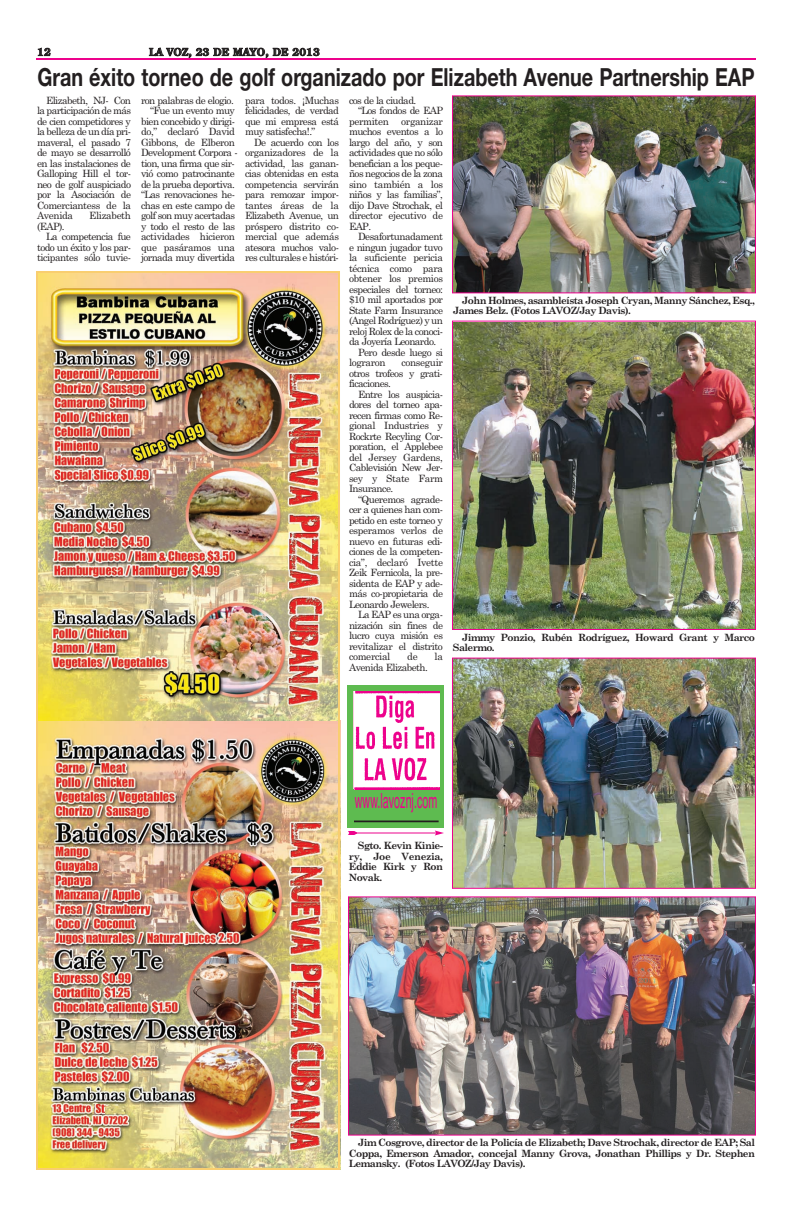
<style>
.page{position:relative;width:792px;height:1206px;background:#fff}
.page>*{position:absolute;margin:0;border:0;box-sizing:border-box;transform-origin:0 0}
.t1{font:700 25px "Helvetica Neue";color:#231f20;scale:.79 1}
.t2{font:20.9px "Helvetica+FOZEPD";color:#ed028c;scale:.51 1}
.t3{font:10px/10.5px "Century Schoolbook";letter-spacing:-.055em;color:#231f20;text-align:justify}
.t4{font:700 10px/10.5px "Century Schoolbook";letter-spacing:-.055em;color:#231f20;text-align:justify}
.t5{font:10px "Century Schoolbook";letter-spacing:-.035em;color:#231f20}
.t6{font:700 10px "Century Old Style Std";letter-spacing:.035em;color:#231f20}
</style>
<div class="page">
<hr style="left:36px;top:58px;width:720px;height:2px;background:#ed028c">
<img style="left:39px;top:274px;width:298px;height:893px">
<svg style="left:94px;top:1104px;width:10px;height:10px"></svg>
<div style="left:36px;top:271px;width:304px;height:899px;border:2px solid #f9ce70"></div>
<img style="left:454px;top:97px;width:300px;height:194px">
<div style="left:452px;top:95px;width:304px;height:198px;border:1px solid #ed028c"></div>
<img style="left:454px;top:660px;width:300px;height:227px">
<div style="left:452px;top:658px;width:304px;height:231px;border:1px solid #ed028c"></div>
<img style="left:350px;top:898px;width:404px;height:236px">
<div style="left:348px;top:896px;width:408px;height:240px;border:1px solid #ed028c"></div>
<img style="left:454px;top:323px;width:300px;height:305px">
<div style="left:452px;top:321px;width:304px;height:309px;border:1px solid #ed028c"></div>
<hr style="left:355px;top:832px;width:82px;height:2px;background:#ed028c">
<svg style="left:348px;top:831px;width:9px;height:4px"></svg>
<svg style="left:435px;top:830px;width:9px;height:6px"></svg>
<div style="left:348px;top:685px;width:96px;height:143px;background:#5ebb50"></div>
<img style="left:354px;top:692px;width:86px;height:97px">
<hr style="left:354px;top:821px;width:85px;height:1px;background:#231f20">
<p class="t6" style="left:37px;top:46px;width:15px">12</p>
<p class="t6" style="left:149px;top:46px;width:172px">LA VOZ, 23 DE MAYO, DE 2013</p>
<p class="t1" style="left:37px;top:61px;width:909px">Gran éxito torneo de golf organizado por Elizabeth Avenue Partnership EAP</p>
<p class="t3" style="left:37px;top:95px;width:96px;text-indent:9px">Elizabeth, NJ- Con la participación de más de cien competidores y la belleza de un día pri&shy;maveral, el pasado 7 de mayo se desarrolló en las instalaciones de Galloping Hill el tor&shy;neo de golf auspiciado por la Asociación de Comerciantess de la Avenida</p>
<p class="t3" style="left:141px;top:95px;width:94px">ron palabras de elogio.</p>
<p class="t3" style="left:150px;top:106px;width:86px">“Fue un evento muy</p>
<p class="t3" style="left:141px;top:116px;width:95px">bien concebido y dirigi-</p>
<p class="t5" style="left:141px;top:126px;width:96px">do,” declaró David</p>
<p class="t3" style="left:141px;top:137px;width:96px">Gibbons, de Elberon</p>
<p class="t3" style="left:141px;top:148px;width:98px">Development Corpora -</p>
<p class="t3" style="left:141px;top:158px;width:95px">tion, una firma que sir-</p>
<p class="t3" style="left:141px;top:169px;width:95px">vió como patrocinante</p>
<p class="t3" style="left:141px;top:179px;width:96px">de la prueba deportiva.</p>
<p class="t3" style="left:141px;top:190px;width:95px">“Las renovaciones he -</p>
<p class="t3" style="left:141px;top:200px;width:96px">chas en este campo de</p>
<p class="t3" style="left:141px;top:211px;width:96px">golf son muy acertadas</p>
<p class="t3" style="left:141px;top:221px;width:95px">y todo el resto de las</p>
<p class="t5" style="left:141px;top:231px;width:96px">actividades hicieron</p>
<p class="t5" style="left:141px;top:242px;width:96px">que pasáramos una</p>
<p class="t3" style="left:141px;top:253px;width:95px">jornada muy divertida</p>
<p class="t3" style="left:245px;top:95px;width:95px">para todos. ¡Muchas</p>
<p class="t3" style="left:245px;top:106px;width:95px">felicidades, de verdad</p>
<p class="t3" style="left:245px;top:116px;width:96px">que mi empresa está</p>
<p class="t3" style="left:245px;top:127px;width:72px">muy satisfecha!.”</p>
<p class="t3" style="left:254px;top:137px;width:86px">De acuerdo con los</p>
<p class="t5" style="left:245px;top:147px;width:96px">organizadores de la</p>
<p class="t3" style="left:245px;top:158px;width:95px">actividad, las ganan-</p>
<p class="t3" style="left:245px;top:169px;width:95px">cias obtenidas en esta</p>
<p class="t3" style="left:245px;top:179px;width:96px">competencia servirán</p>
<p class="t3" style="left:245px;top:190px;width:95px">para remozar impor-</p>
<p class="t5" style="left:245px;top:200px;width:96px">tantes áreas de la</p>
<p class="t3" style="left:245px;top:211px;width:95px">Elizabeth Avenue, un</p>
<p class="t5" style="left:245px;top:221px;width:96px">próspero distrito co -</p>
<p class="t5" style="left:245px;top:231px;width:96px">mercial que además</p>
<p class="t3" style="left:245px;top:242px;width:96px">atesora muchos valo-</p>
<p class="t3" style="left:245px;top:253px;width:95px">res culturales e históri-</p>
<p class="t3" style="left:349px;top:95px;width:69px">cos de la ciudad.</p>
<p class="t3" style="left:358px;top:106px;width:87px">“Los fondos de EAP</p>
<p class="t5" style="left:349px;top:116px;width:96px">permiten organizar</p>
<p class="t3" style="left:349px;top:127px;width:95px">muchos eventos a lo</p>
<p class="t3" style="left:349px;top:137px;width:96px">largo del año, y son</p>
<p class="t3" style="left:349px;top:148px;width:95px">actividades que no sólo</p>
<p class="t3" style="left:349px;top:158px;width:95px">benefician a los peque-</p>
<p class="t3" style="left:349px;top:169px;width:95px">ños negocios de la zona</p>
<p class="t5" style="left:349px;top:179px;width:96px">sino también a los</p>
<p class="t3" style="left:349px;top:190px;width:96px">niños y las familias”,</p>
<p class="t3" style="left:349px;top:200px;width:96px">dijo Dave Strochak, el</p>
<p class="t5" style="left:349px;top:210px;width:96px">director ejecutivo de</p>
<p class="t3" style="left:349px;top:221px;width:24px">EAP.</p>
<p class="t3" style="left:358px;top:232px;width:86px">Desafortunadament</p>
<p class="t3" style="left:349px;top:242px;width:95px">e ningun jugador tuvo</p>
<p class="t5" style="left:349px;top:252px;width:96px">la suficiente pericia</p>
<p class="t5" style="left:349px;top:263px;width:95px">técnica como para</p>
<p class="t5" style="left:349px;top:273px;width:96px">obtener los premios</p>
<p class="t3" style="left:349px;top:284px;width:96px">especiales del torneo:</p>
<p class="t3" style="left:349px;top:295px;width:96px">$10 mil aportados por</p>
<p class="t3" style="left:349px;top:305px;width:95px">State Farm Insurance</p>
<p class="t3" style="left:349px;top:316px;width:95px">(Angel Rodríguez) y un</p>
<p class="t3" style="left:349px;top:326px;width:96px">reloj Rolex de la conoci-</p>
<p class="t3" style="left:349px;top:337px;width:89px">da Joyería Leonardo.</p>
<p class="t3" style="left:358px;top:347px;width:86px">Pero desde luego si</p>
<p class="t5" style="left:349px;top:357px;width:38px">lograron</p>
<p class="t5" style="left:401px;top:357px;width:43px">conseguir</p>
<p class="t3" style="left:349px;top:368px;width:95px">otros trofeos y grati -</p>
<p class="t3" style="left:349px;top:379px;width:44px">ficaciones.</p>
<p class="t3" style="left:358px;top:389px;width:87px">Entre los auspicia -</p>
<p class="t3" style="left:349px;top:400px;width:95px">dores del torneo apa -</p>
<p class="t3" style="left:349px;top:410px;width:95px">recen firmas como Re -</p>
<p class="t5" style="left:349px;top:420px;width:96px">gional Industries y</p>
<p class="t3" style="left:349px;top:431px;width:95px">Rockrte Recyling Cor -</p>
<p class="t3" style="left:349px;top:442px;width:95px">poration, el Applebee</p>
<p class="t5" style="left:349px;top:452px;width:96px">del Jersey Gardens,</p>
<p class="t3" style="left:349px;top:463px;width:96px">Cablevisión New Jer -</p>
<p class="t5" style="left:349px;top:473px;width:95px">sey y State Farm</p>
<p class="t3" style="left:349px;top:484px;width:46px">Insurance.</p>
<p class="t3" style="left:358px;top:494px;width:87px">“Queremos agrade-</p>
<p class="t3" style="left:349px;top:505px;width:96px">cer a quienes han com-</p>
<p class="t3" style="left:349px;top:515px;width:95px">petido en este torneo y</p>
<p class="t5" style="left:349px;top:525px;width:96px">esperamos verlos de</p>
<p class="t3" style="left:349px;top:536px;width:95px">nuevo en futuras edi-</p>
<p class="t3" style="left:349px;top:547px;width:96px">ciones de la competen-</p>
<p class="t5" style="left:349px;top:557px;width:96px">cia”, declaró Ivette</p>
<p class="t3" style="left:349px;top:568px;width:95px">Zeik Fernicola, la pre-</p>
<p class="t3" style="left:349px;top:578px;width:95px">sidenta de EAP y ade-</p>
<p class="t3" style="left:349px;top:589px;width:96px">más co-propietaria de</p>
<p class="t3" style="left:349px;top:599px;width:82px">Leonardo Jewelers.</p>
<p class="t3" style="left:358px;top:610px;width:86px">La EAP es una orga-</p>
<p class="t3" style="left:349px;top:620px;width:96px">nización sin fines de</p>
<p class="t3" style="left:349px;top:631px;width:95px">lucro cuya misión es</p>
<p class="t3" style="left:349px;top:641px;width:95px">revitalizar el distrito</p>
<p class="t5" style="left:349px;top:651px;width:43px">comercial</p>
<p class="t3" style="left:407px;top:652px;width:12px">de</p>
<p class="t3" style="left:435px;top:652px;width:10px">la</p>
<p class="t3" style="left:349px;top:662px;width:80px">Avenida Elizabeth.</p>
<p class="t5" style="left:89px;top:210px;width:43px">Elizabeth</p>
<p class="t3" style="left:37px;top:221px;width:29px">(EAP).</p>
<p class="t3" style="left:46px;top:232px;width:86px">La competencia fue</p>
<p class="t3" style="left:37px;top:242px;width:96px">todo un éxito y los par-</p>
<p class="t3" style="left:37px;top:253px;width:95px">ticipantes sólo tuvie-</p>
<p class="t4" style="left:453px;top:295px;width:303px;text-indent:9px">John Holmes, asambleísta Joseph Cryan, Manny Sánchez, Esq.,<br>James Belz. (Fotos LAVOZ/Jay Davis).</p>
<p class="t4" style="left:453px;top:632px;width:304px;text-indent:9px">Jimmy Ponzio, Rubén Rodríguez, Howard Grant y Marco<br>Salermo.</p>
<p class="t2" style="left:355px;top:788px;width:163px">www.lavoznj.com</p>
<p class="t4" style="left:349px;top:841px;width:96px;text-indent:9px">Sgto. Kevin Kinie - ry, Joe Venezia, Eddie Kirk y Ron Novak.</p>
<p class="t4" style="left:349px;top:1137px;width:408px;text-indent:9px">Jim Cosgrove, director de la Policía de Elizabeth; Dave Strochak, director de EAP; Sal Coppa, Emerson Amador, concejal Manny Grova, Jonathan Phillips y Dr. Stephen Lemansky. (Fotos LAVOZ/Jay Davis).</p>
</div>
